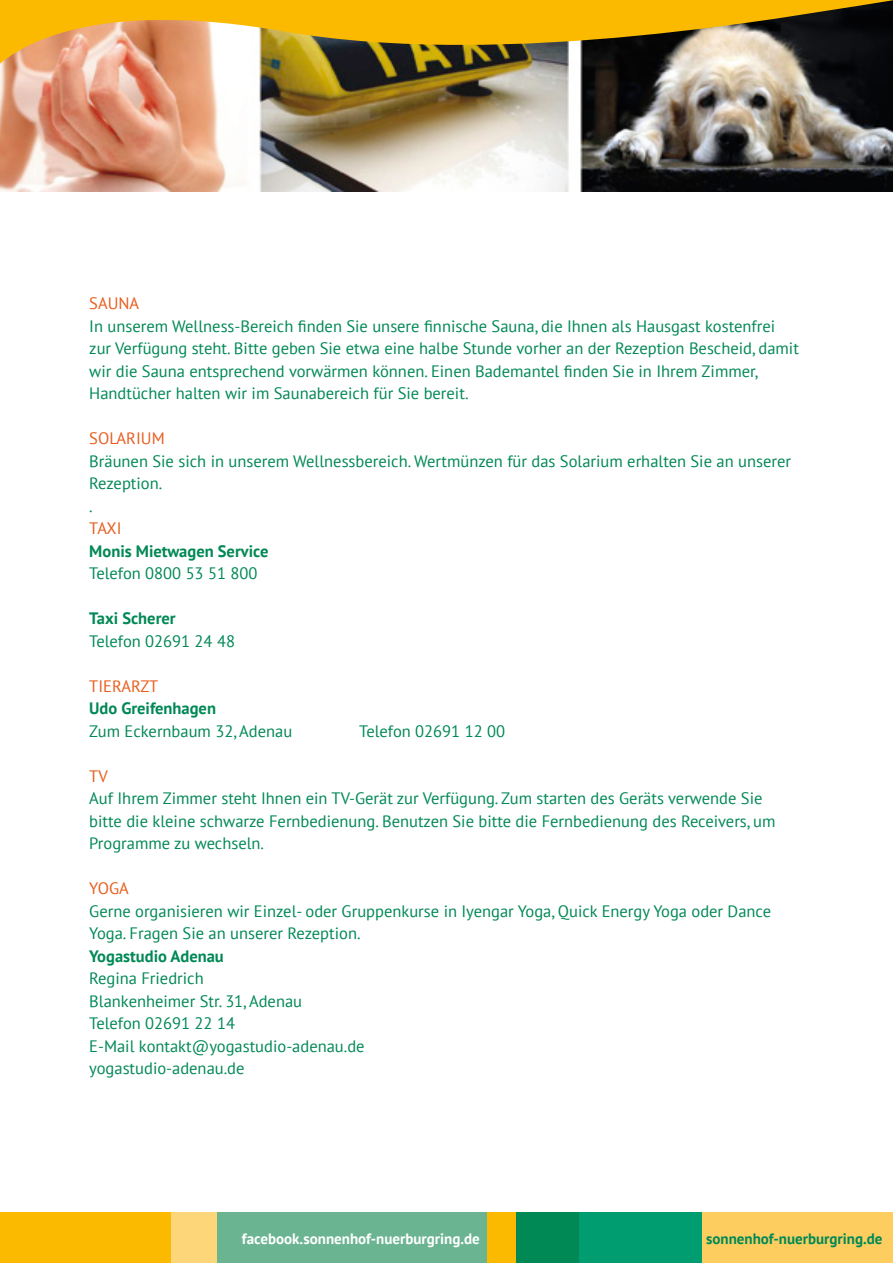
<style>
.page{position:relative;width:893px;height:1263px;background:#fff}
.page>*{position:absolute;margin:0;border:0;box-sizing:border-box;transform-origin:0 0}
.t1{font:16.5px/22.5px "PT Sans";color:#085}
.t2{font:700 16.5px "PT Sans";color:#085}
.t3{font:16.5px "PT Sans";color:#e85d1d}
.t4{font:700 15px "PT Sans";color:#fff}
.t5{font:700 15px "PT Sans";color:#085}
</style>
<div class="page">
<img style="left:0;top:77px;width:893px;height:114px">
<img style="left:0;top:0;width:893px;height:77px">
<div style="left:0;top:1212px;width:171px;height:51px;background:#fbba00"></div>
<div style="left:171px;top:1212px;width:46px;height:51px;background:#fdd679"></div>
<div style="left:217px;top:1212px;width:270px;height:51px;background:#6bb492"></div>
<div style="left:487px;top:1212px;width:29px;height:51px;background:#fbba00"></div>
<div style="left:516px;top:1212px;width:63px;height:51px;background:#085"></div>
<div style="left:579px;top:1212px;width:124px;height:51px;background:#009d71"></div>
<div style="left:702px;top:1212px;width:191px;height:51px;background:#fdce5f"></div>
<p class="t3" style="left:89px;top:293px;width:51px">SAUNA</p>
<p class="t1" style="left:89px;top:314px;width:711px">In unserem Wellness-Bereich finden Sie unsere finnische Sauna, die Ihnen als Hausgast kostenfrei zur Verfügung steht. Bitte geben Sie etwa eine halbe Stunde vorher an der Rezeption Bescheid, damit wir die Sauna entsprechend vorwärmen können. Einen Bademantel finden Sie in Ihrem Zimmer, Handtücher halten wir im Saunabereich für Sie bereit.</p>
<p class="t3" style="left:89px;top:428px;width:77px">SOLARIUM</p>
<p class="t1" style="left:89px;top:449px;width:703px">Bräunen Sie sich in unserem Wellnessbereich. Wertmünzen für das Solarium erhalten Sie an unserer<br>Rezeption.<br>.</p>
<p class="t3" style="left:89px;top:518px;width:34px">TAXI</p>
<p class="t2" style="left:89px;top:540px;width:181px">Monis Mietwagen Service</p>
<p class="t1" style="left:89px;top:562px;width:170px">Telefon 0800 53 51 800</p>
<p class="t2" style="left:89px;top:607px;width:88px">Taxi Scherer</p>
<p class="t1" style="left:89px;top:629px;width:147px">Telefon 02691 24 48</p>
<p class="t3" style="left:89px;top:675px;width:71px">TIERARZT</p>
<p class="t2" style="left:89px;top:697px;width:128px">Udo Greifenhagen</p>
<p class="t1" style="left:89px;top:719px;width:204px">Zum Eckernbaum 32, Adenau</p>
<p class="t1" style="left:359px;top:719px;width:147px">Telefon 02691 12 00</p>
<p class="t3" style="left:89px;top:765px;width:20px">TV</p>
<p class="t1" style="left:89px;top:787px;width:688px">Auf Ihrem Zimmer steht Ihnen ein TV-Gerät zur Verfügung. Zum starten des Geräts verwende Sie bitte die kleine schwarze Fernbedienung. Benutzen Sie bitte die Fernbedienung des Receivers, um<br>Programme zu wechseln.</p>
<p class="t3" style="left:89px;top:878px;width:41px">YOGA</p>
<p class="t1" style="left:89px;top:899px;width:683px">Gerne organisieren wir Einzel- oder Gruppenkurse in Iyengar Yoga, Quick Energy Yoga oder Dance<br>Yoga. Fragen Sie an unserer Rezeption.</p>
<p class="t2" style="left:89px;top:945px;width:136px">Yogastudio Adenau</p>
<p class="t1" style="left:89px;top:967px;width:277px">Regina Friedrich<br>Blankenheimer Str. 31, Adenau<br>Telefon 02691 22 14<br>E-Mail kontakt@yogastudio-adenau.de yogastudio-adenau.de</p>
<p class="t4" style="left:242px;top:1228px;width:239px">facebook.sonnenhof-nuerburgring.de</p>
<p class="t5" style="left:706px;top:1228px;width:178px">sonnenhof-nuerburgring.de</p>
</div>
